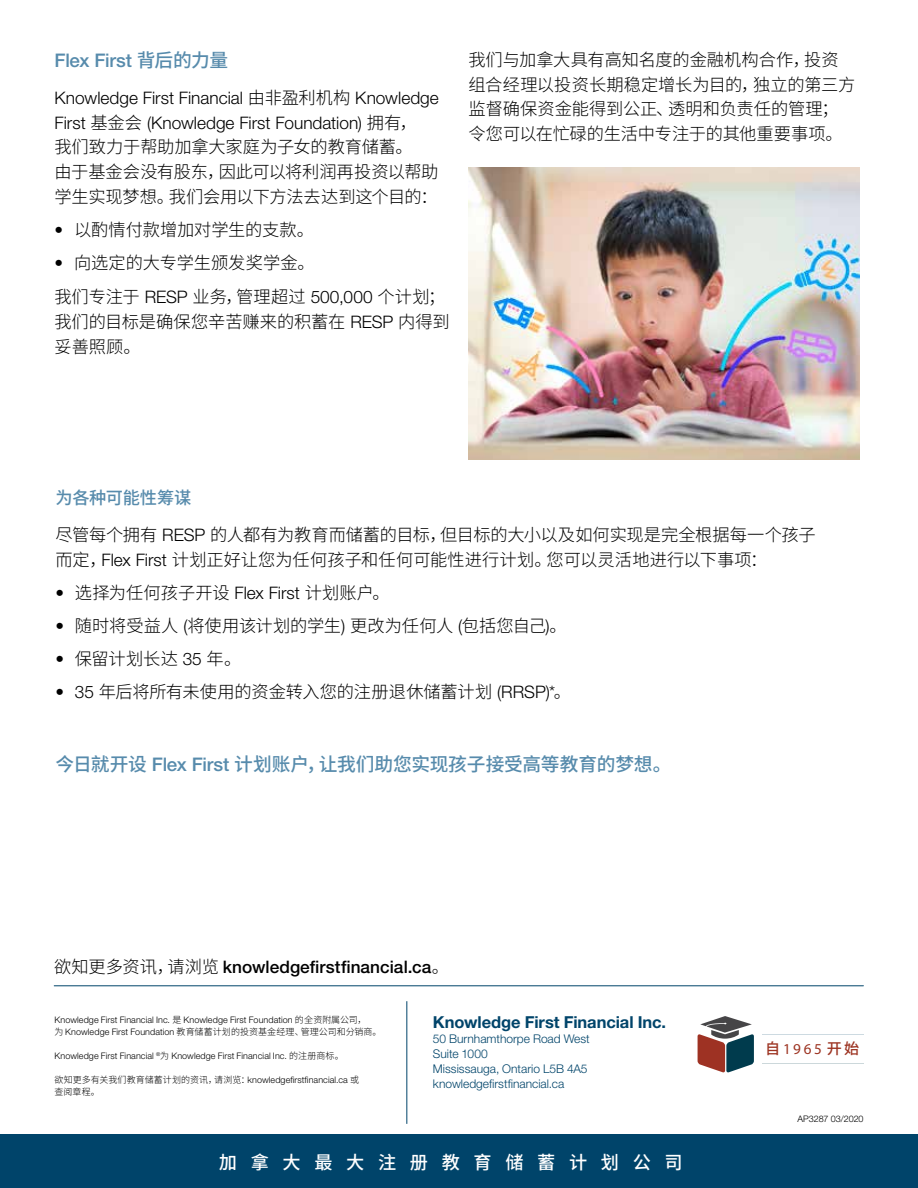
<style>
.page{position:relative;width:918px;height:1188px;background:#fff}
.page>*{position:absolute;margin:0;border:0;box-sizing:border-box;transform-origin:0 0}
.t1{font:500 18.75px "Noto Sans CJ Ksc";letter-spacing:-.01em;color:#578bac}
.t2{font:500 18.75px "Helvetica Neue LT Std";letter-spacing:-.015em;color:#578bac}
.t3{font:500 18.15px "Noto Sans CJ Ksc";letter-spacing:.75em;color:#fff}
.t4{font:300 17.25px/24.8px "Noto Sans CJ Ksc";letter-spacing:-.005em;color:#000}
.t5{font:300 17.25px/24.8px "Helvetica Neue LT Std";color:#000}
.t6{font:500 17.25px "Helvetica Neue LT Std";color:#000}
.t7{font:700 16.5px "Helvetica Neue LT Std";letter-spacing:-.005em;color:#00446a}
.t8{font:800 15.15px "Futura Std";color:#9d3422}
.t9{font:300 12px/15px "Helvetica Neue LT Std";color:#00446a}
.t10{font:300 9px "Helvetica Neue LT Std";letter-spacing:.01em;color:#000}
.t11{font:300 9px "Noto Sans CJ Ksc";letter-spacing:.005em;color:#000}
.s1{font-family:"Noto Sans CJ Ksc"}
.s2{font-family:"Helvetica Neue LT Std"}
.s3{font-weight:500;color:#578bac}
.s4{font-family:"Noto Sans CJ Ksc";font-weight:300}
.s5{font-family:"Noto Sans CJ Ktc";font-weight:500}
</style>
<div class="page">
<div style="left:0;top:1135px;width:918px;height:53px;background:#00446a"></div>
<svg style="left:698px;top:1016px;width:56px;height:57px"></svg>
<hr style="left:762px;top:1034px;width:101px;height:1px;background:#cddae1">
<hr style="left:762px;top:1063px;width:101px;height:1px;background:#ccd8db">
<hr style="left:407px;top:1001px;width:1px;height:123px;background:#00446a">
<hr style="left:54px;top:986px;width:809px;height:1px;background:#00446a">
<img style="left:469px;top:167px;width:390px;height:292px">
<p class="t2" style="left:55px;top:49px;width:175px">Flex First <span class="s1">背后的力量</span></p>
<p class="t5" style="left:55px;top:85px;width:386px">Knowledge First Financial <span class="s1">由非盈利机构</span> Knowledge<br>First <span class="s1">基金会</span> (Knowledge First Foundation) <span class="s1">拥有，</span></p>
<p class="t4" style="left:55px;top:135px;width:385px">我们致力于帮助加拿大家庭为子女的教育储蓄。<br>由于基金会没有股东，因此可以将利润再投资以帮助学生实现梦想。我们会用以下方法去达到这个目的：</p>
<p class="t4" style="left:55px;top:218px;width:261px"><span class="s2">•</span> 以酌情付款增加对学生的支款。</p>
<p class="t4" style="left:55px;top:246px;width:392px;line-height:34.5px"><span class="s2">•</span> 向选定的大专学生颁发奖学金。<br>我们专注于 <span class="s2">RESP</span> 业务，管理超过 <span class="s2">500,000</span> 个计划；</p>
<p class="t4" style="left:55px;top:310px;width:397px">我们的目标是确保您辛苦赚来的积蓄在 <span class="s2">RESP</span> 内得到妥善照顾。</p>
<p class="t4" style="left:469px;top:48px;width:388px">我们与加拿大具有高知名度的金融机构合作，投资组合经理以投资长期稳定增长为目的，独立的第三方监督确保资金能得到公正、透明和负责任的管理；令您可以在忙碌的生活中专注于的其他重要事项。</p>
<p class="t4" style="left:55px;top:480px;width:762px;line-height:36.8px"><span class="s3">为各种可能性筹谋<br></span>尽管每个拥有 <span class="s2">RESP</span> 的人都有为教育而储蓄的目标，但目标的大小以及如何实现是完全根据每一个孩子</p>
<p class="t4" style="left:55px;top:547px;width:714px">而定，<span class="s2">Flex First</span> 计划正好让您为任何孩子和任何可能性进行计划。您可以灵活地进行以下事项：</p>
<p class="t4" style="left:55px;top:580px;width:336px"><span class="s2">•</span> 选择为任何孩子开设 <span class="s2">Flex First</span> 计划账户。</p>
<p class="t4" style="left:55px;top:613px;width:513px"><span class="s2">•</span> 随时将受益人 <span class="s2">(</span>将使用该计划的学生<span class="s2">)</span> 更改为任何人 <span class="s2">(</span>包括您自己<span class="s2">)</span>。</p>
<p class="t4" style="left:55px;top:646px;width:187px"><span class="s2">•</span> 保留计划长达 <span class="s2">35</span> 年。</p>
<p class="t4" style="left:55px;top:679px;width:517px"><span class="s2">• 35</span> 年后将所有未使用的资金转入您的注册退休储蓄计划 <span class="s2">(RRSP)*</span>。</p>
<p class="t1" style="left:55px;top:754px;width:618px">今日就开设 <span class="s2">Flex First</span> 计划账户，让我们助您实现孩子接受高等教育的梦想。</p>
<p class="t6" style="left:54px;top:956px;width:397px"><span class="s4">欲知更多资讯，请浏览</span> knowledgefirstfinancial.ca<span class="s4">。</span></p>
<p class="t10" style="left:55px;top:1014px;width:313px">Knowledge First Financial Inc. <span class="s1">是</span> Knowledge First Foundation <span class="s1">的全资附属公司，</span></p>
<p class="t11" style="left:55px;top:1027px;width:329px">为 <span class="s2">Knowledge First Foundation</span> 教育储蓄计划的投资基金经理、管理公司和分销商。</p>
<p class="t10" style="left:55px;top:1050px;width:291px">Knowledge First Financial <sup>®</sup><span class="s1">为</span> Knowledge First Financial Inc. <span class="s1">的注册商标。</span></p>
<p class="t10" style="left:55px;top:1074px;width:306px"><span class="s1">欲知更多有关我们教育储蓄计划的资讯，请浏览：</span>knowledgefirstfinancial.ca <span class="s1">或</span></p>
<p class="t11" style="left:55px;top:1087px;width:47px">查阅章程。</p>
<p class="t7" style="left:433px;top:1012px;width:235px">Knowledge First Financial Inc.</p>
<p class="t9" style="left:433px;top:1031px;width:158px">50 Burnhamthorpe Road West<br>Suite 1000<br>Mississauga, Ontario L5B 4A5 knowledgefirstfinancial.ca</p>
<p class="t3" style="left:219px;top:1152px;width:465px">加拿大最大注册教育储蓄计划公司</p>
<p class="t8" style="left:765px;top:1039px;width:96px"><span class="s5">自</span>1965 <span class="s5">开始</span></p>
<p class="t10" style="left:797px;top:1113px;width:68px">AP3287 03/2020</p>
</div>
